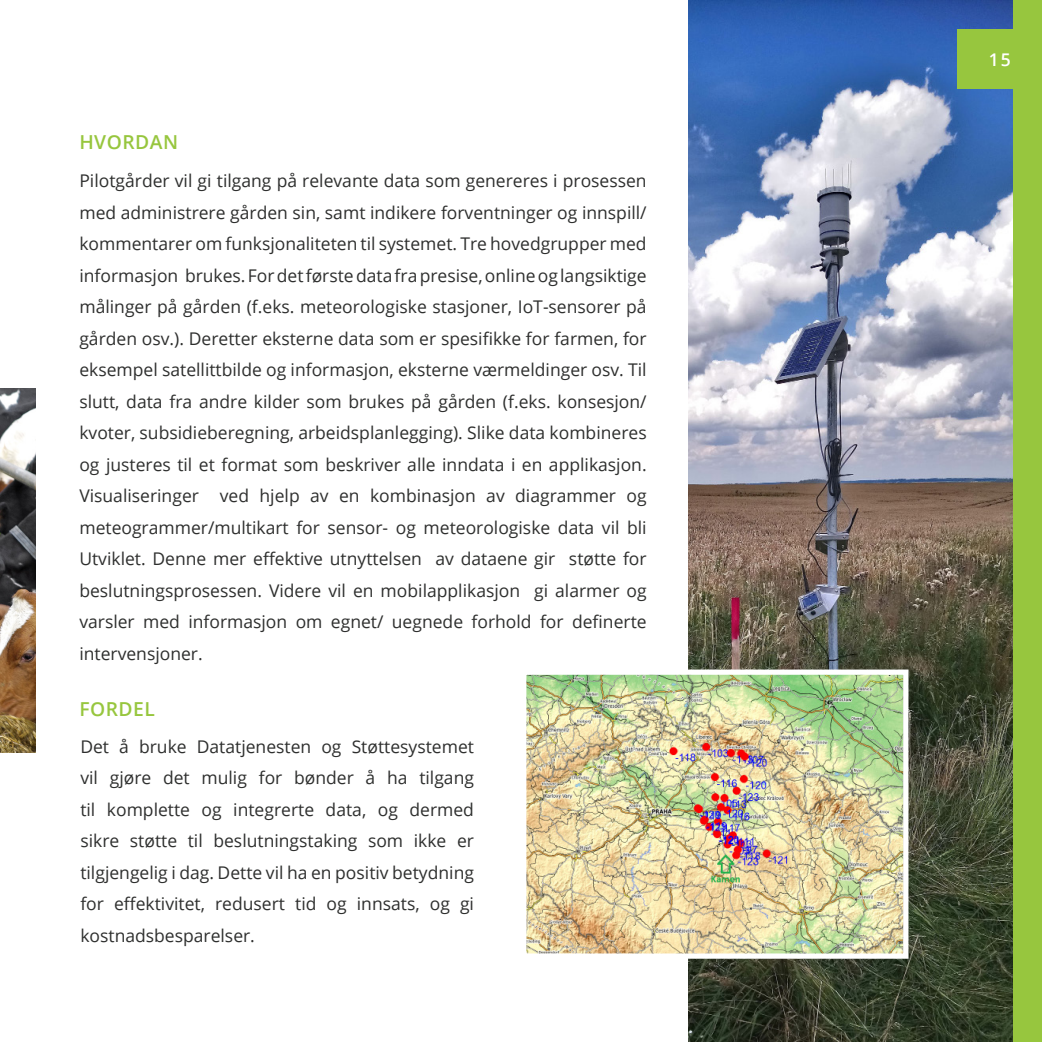
<style>
.page{position:relative;width:1042px;height:1042px;background:#fff}
.page>*{position:absolute;margin:0;border:0;box-sizing:border-box;transform-origin:0 0}
.t1{font:600 19.25px "Open Sans";letter-spacing:.025em;color:#97c63e}
.t2{font:17.5px/31.5px "Open Sans";color:#2e2f2e;text-align:justify}
.t3{font:600 17.5px "Open Sans";color:#fff}
</style>
<div class="page">
<img style="left:688px;top:0;width:326px;height:1042px">
<div style="left:1014px;top:0;width:28px;height:1042px;background:#97c63e"></div>
<div style="left:957px;top:29px;width:85px;height:60px;background:#97c63e"></div>
<img style="left:527px;top:675px;width:375px;height:277px">
<div style="left:521px;top:669px;width:387px;height:289px;border:5px solid #fff"></div>
<img style="left:0;top:388px;width:35px;height:365px">
<p class="t1" style="left:79px;top:129px;width:100px">HVORDAN</p>
<p class="t2" style="left:79px;top:164px;width:569px">Pilotgårder vil gi tilgang på relevante data som genereres i prosessen med administrere gården sin, samt indikere forventninger og innspill/ kommentarer om funksjonaliteten til systemet. Tre hovedgrupper med informasjon brukes. For det første data fra presise, online og langsiktige målinger på gården (f.eks. meteorologiske stasjoner, IoT-sensorer på gården osv.). Deretter eksterne data som er spesifikke for farmen, for eksempel satellittbilde og informasjon, eksterne værmeldinger osv. Til slutt, data fra andre kilder som brukes på gården (f.eks. konsesjon/ kvoter, subsidieberegning, arbeidsplanlegging). Slike data kombineres og justeres til et format som beskriver alle inndata i en applikasjon.<br>Visualiseringer ved hjelp av en kombinasjon av diagrammer og meteogrammer/multikart for sensor- og meteorologiske data vil bli Utviklet. Denne mer effektive utnyttelsen av dataene gir støtte for beslutningsprosessen. Videre vil en mobilapplikasjon gi alarmer og varsler med informasjon om egnet/ uegnede forhold for definerte intervensjoner.</p>
<p class="t1" style="left:79px;top:695px;width:77px">FORDEL</p>
<p class="t2" style="left:80px;top:730px;width:395px">Det å bruke Datatjenesten og Støttesystemet vil gjøre det mulig for bønder å ha tilgang til komplette og integrerte data, og dermed sikre støtte til beslutningstaking som ikke er tilgjengelig i dag. Dette vil ha en positiv betydning for effektivitet, redusert tid og innsats, og gi kostnadsbesparelser.</p>
<p class="t3" style="left:989px;top:47px;width:23px">15</p>
</div>
